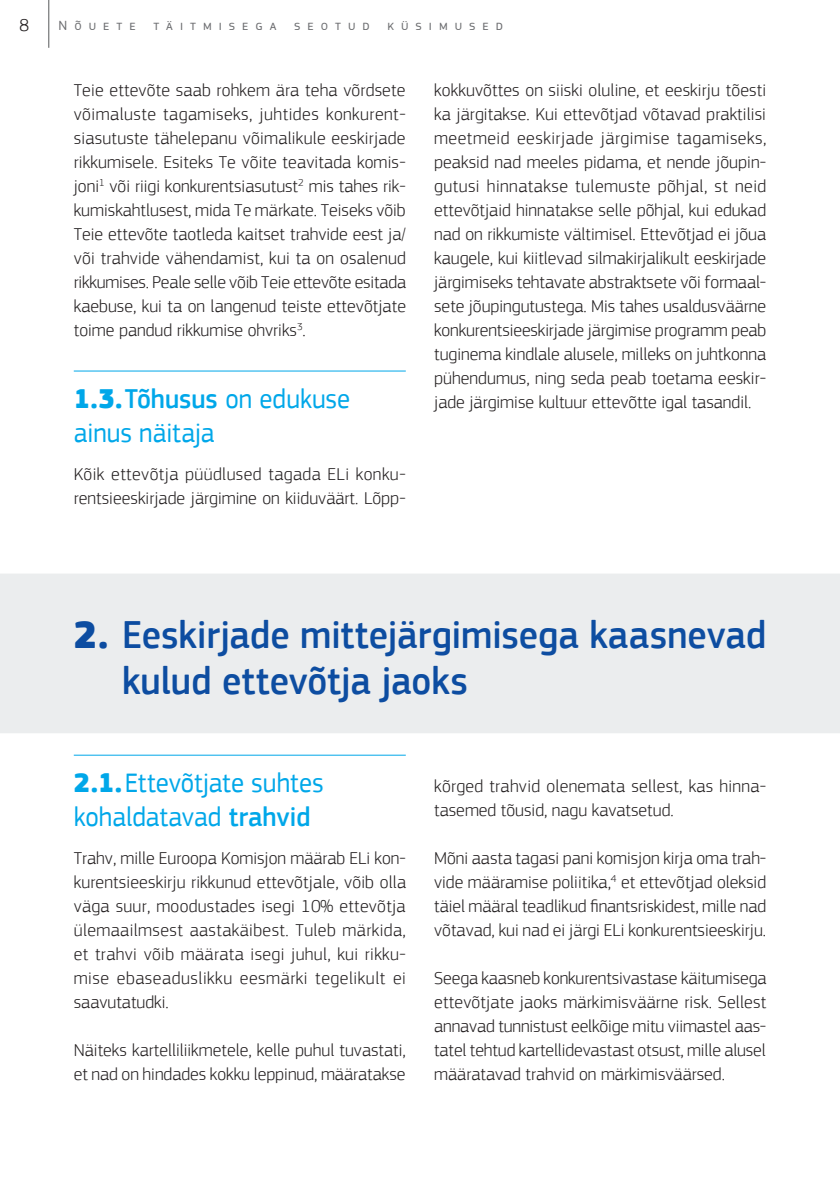
<style>
.page{position:relative;width:840px;height:1191px;background:#fff}
.page>*{position:absolute;margin:0;border:0;box-sizing:border-box;transform-origin:0 0}
.T01{font:500 40px/46px "PF Square Sans Pro";color:#0d4da1;scale:.95 1}
.T02{font:28px/34px "PF Square Sans Pro";color:#00a7e9;scale:.95 1}
._00_body___AV{font:300 18px/24px "PF Square Sans Pro";color:#231f20;text-align:justify}
.folio{font:300 18px "PF Square Sans Pro";color:#231f20}
.ed___titre_courant{font:14px "PF Square Sans Pro";letter-spacing:.5em;color:#6c6d70}
.s1{font-weight:900}
.s2{font-weight:500}
</style>
<div class="page">
<hr style="left:48px;top:0;width:1px;height:48px;background:#57585a">
<hr style="left:74px;top:371px;width:331px;height:1px;background:#00a7e9">
<div style="left:0;top:573px;width:839px;height:120px;background:#ebedee"></div>
<div style="left:0;top:643px;width:839px;height:90px;background:#ebedee"></div>
<hr style="left:74px;top:755px;width:331px;height:1px;background:#00a7e9">
<p class="folio" style="left:20px;top:14px;width:11px">8</p>
<p class="ed___titre_courant" style="left:59px;top:18px;width:78px">Nõuete</p>
<p class="ed___titre_courant" style="left:153px;top:18px;width:124px">täitmisega</p>
<p class="ed___titre_courant" style="left:294px;top:18px;width:77px">seotud</p>
<p class="ed___titre_courant" style="left:387px;top:18px;width:117px">küsimused</p>
<p class="_00_body___AV" style="left:74px;top:78px;width:333px">Teie ettevõte saab rohkem ära teha võrdsete võimaluste tagamiseks, juhtides konkurent&shy;siasutuste tähelepanu võimalikule eeskirjade rikkumisele. Esiteks Te võite teavitada komis&shy;joni<sup>1</sup> või riigi konkurentsiasutust<sup>2</sup> mis tahes rik&shy;kumiskahtlusest, mida Te märkate. Teiseks võib Teie ettevõte taotleda kaitset trahvide eest ja/ või trahvide vähendamist, kui ta on osalenud rikkumises. Peale selle võib Teie ettevõte esitada kaebuse, kui ta on langenud teiste ettevõtjate toime pandud rikkumise ohvriks<sup>3</sup>.</p>
<p class="T02" style="left:74px;top:382px;width:292px"><span class="s1">1.3.</span><span class="s2">Tõhusus</span> on edukuse ainus näitaja</p>
<p class="_00_body___AV" style="left:74px;top:462px;width:333px">Kõik ettevõtja püüdlused tagada ELi konku&shy;rentsieeskirjade järgimine on kiiduväärt. Lõpp-</p>
<p class="_00_body___AV" style="left:434px;top:78px;width:333px">kokkuvõttes on siiski oluline, et eeskirju tõesti ka järgitakse. Kui ettevõtjad võtavad praktilisi meetmeid eeskirjade järgimise tagamiseks, peaksid nad meeles pidama, et nende jõupin&shy;gutusi hinnatakse tulemuste põhjal, st neid ettevõtjaid hinnatakse selle põhjal, kui edukad nad on rikkumiste vältimisel. Ettevõtjad ei jõua kaugele, kui kiitlevad silmakirjalikult eeskirjade järgimiseks tehtavate abstraktsete või formaal&shy;sete jõupingutustega. Mis tahes usaldusväärne konkurentsieeskirjade järgimise programm peab tuginema kindlale alusele, milleks on juhtkonna pühendumus, ning seda peab toetama eeskir&shy;jade järgimise kultuur ettevõtte igal tasandil.</p>
<p class="T01" style="left:122px;top:613px;width:679px;text-indent:-48px"><span class="s1">2.</span> Eeskirjade mittejärgimisega kaasnevad kulud ettevõtja jaoks</p>
<p class="T02" style="left:74px;top:766px;width:264px"><span class="s1">2.1.</span>Ettevõtjate suhtes kohaldatavad <span class="s2">trahvid</span></p>
<p class="_00_body___AV" style="left:74px;top:846px;width:333px">Trahv, mille Euroopa Komisjon määrab ELi kon&shy;kurentsieeskirju rikkunud ettevõtjale, võib olla väga suur, moodustades isegi 10 % ettevõtja ülemaailmsest aastakäibest. Tuleb märkida, et trahvi võib määrata isegi juhul, kui rikku&shy;mise ebaseaduslikku eesmärki tegelikult ei saavutatudki.</p>
<p class="_00_body___AV" style="left:74px;top:1038px;width:333px">Näiteks kartelliliikmetele, kelle puhul tuvastati, et nad on hindades kokku leppinud, määratakse</p>
<p class="_00_body___AV" style="left:434px;top:774px;width:332px">kõrged trahvid olenemata sellest, kas hinna&shy;tasemed tõusid, nagu kavatsetud.</p>
<p class="_00_body___AV" style="left:434px;top:846px;width:333px">Mõni aasta tagasi pani komisjon kirja oma trah&shy;vide määramise poliitika,<sup>4</sup> et ettevõtjad oleksid täiel määral teadlikud finantsriskidest, mille nad võtavad, kui nad ei järgi ELi konkurentsieeskirju.</p>
<p class="_00_body___AV" style="left:434px;top:966px;width:333px">Seega kaasneb konkurentsivastase käitumisega ettevõtjate jaoks märkimisväärne risk. Sellest annavad tunnistust eelkõige mitu viimastel aas&shy;tatel tehtud kartellidevastast otsust, mille alusel määratavad trahvid on märkimisväärsed.</p>
</div>
